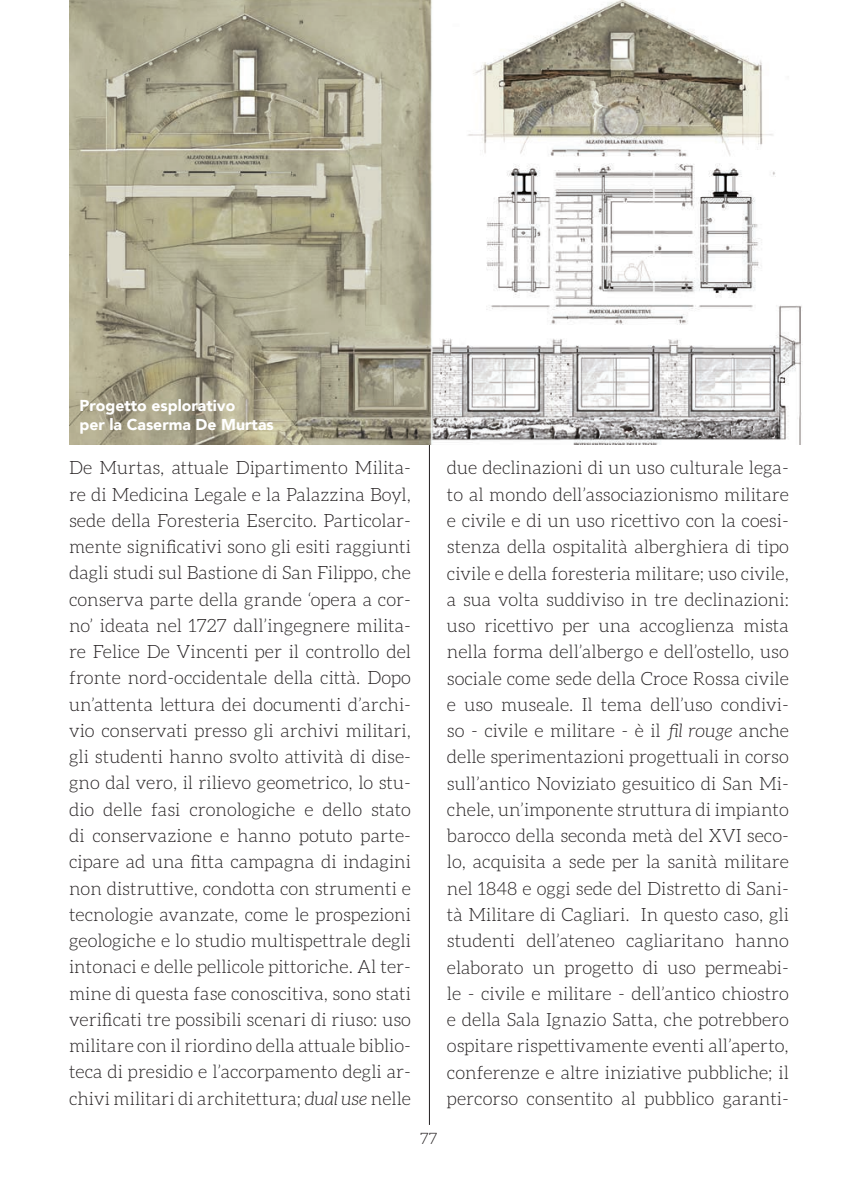
<style>
.page{position:relative;width:858px;height:1185px;background:#fff}
.page>*{position:absolute;margin:0;border:0;box-sizing:border-box;transform-origin:0 0}
.t1{font:300 18.38px/26.2px "Aleo";color:#231f20;text-align:justify}
.t2{font:900 15.75px/18.9px "Avenir";color:#fff}
.t3{font:300 15.75px "Aleo";color:#231f20}
.s1{font-style:italic}
</style>
<div class="page">
<hr style="left:429px;top:410px;width:1px;height:715px;background:#231f20">
<img style="left:70px;top:0;width:733px;height:445px">
<p class="t2" style="left:79px;top:396px;width:196px">Progetto esplorativo<br>per la Caserma De Murtas</p>
<p class="t1" style="left:69px;top:455px;width:343px">De Murtas, attuale Dipartimento Milita&shy;re di Medicina Legale e la Palazzina Boyl, sede della Foresteria Esercito. Particolar&shy;mente significativi sono gli esiti raggiunti dagli studi sul Bastione di San Filippo, che conserva parte della grande ‘opera a cor&shy;no’ ideata nel 1727 dall’ingegnere milita&shy;re Felice De Vincenti per il controllo del fronte nord-occidentale della città. Dopo un’attenta lettura dei documenti d’archi&shy;vio conservati presso gli archivi militari, gli studenti hanno svolto attività di dise&shy;gno dal vero, il rilievo geometrico, lo stu&shy;dio delle fasi cronologiche e dello stato di conservazione e hanno potuto parte&shy;cipare ad una fitta campagna di indagini non distruttive, condotta con strumenti e tecnologie avanzate, come le prospezioni geologiche e lo studio multispettrale degli intonaci e delle pellicole pittoriche. Al ter&shy;mine di questa fase conoscitiva, sono stati verificati tre possibili scenari di riuso: uso militare con il riordino della attuale biblio&shy;teca di presidio e l’accorpamento degli ar&shy;chivi militari di architettura; <span class="s1">dual use</span> nelle</p>
<p class="t1" style="left:447px;top:455px;width:343px">due declinazioni di un uso culturale lega&shy;to al mondo dell’associazionismo militare e civile e di un uso ricettivo con la coesi&shy;stenza della ospitalità alberghiera di tipo civile e della foresteria militare; uso civile, a sua volta suddiviso in tre declinazioni: uso ricettivo per una accoglienza mista nella forma dell’albergo e dell’ostello, uso sociale come sede della Croce Rossa civile e uso museale. Il tema dell’uso condivi&shy;so - civile e militare - è il <span class="s1">fil rouge</span> anche delle sperimentazioni progettuali in corso sull’antico Noviziato gesuitico di San Mi&shy;chele, un’imponente struttura di impianto barocco della seconda metà del XVI seco&shy;lo, acquisita a sede per la sanità militare nel 1848 e oggi sede del Distretto di Sani&shy;tà Militare di Cagliari. In questo caso, gli studenti dell’ateneo cagliaritano hanno elaborato un progetto di uso permeabi&shy;le - civile e militare - dell’antico chiostro e della Sala Ignazio Satta, che potrebbero ospitare rispettivamente eventi all’aperto, conferenze e altre iniziative pubbliche; il percorso consentito al pubblico garanti-</p>
<p class="t3" style="left:420px;top:1129px;width:19px">77</p>
</div>
